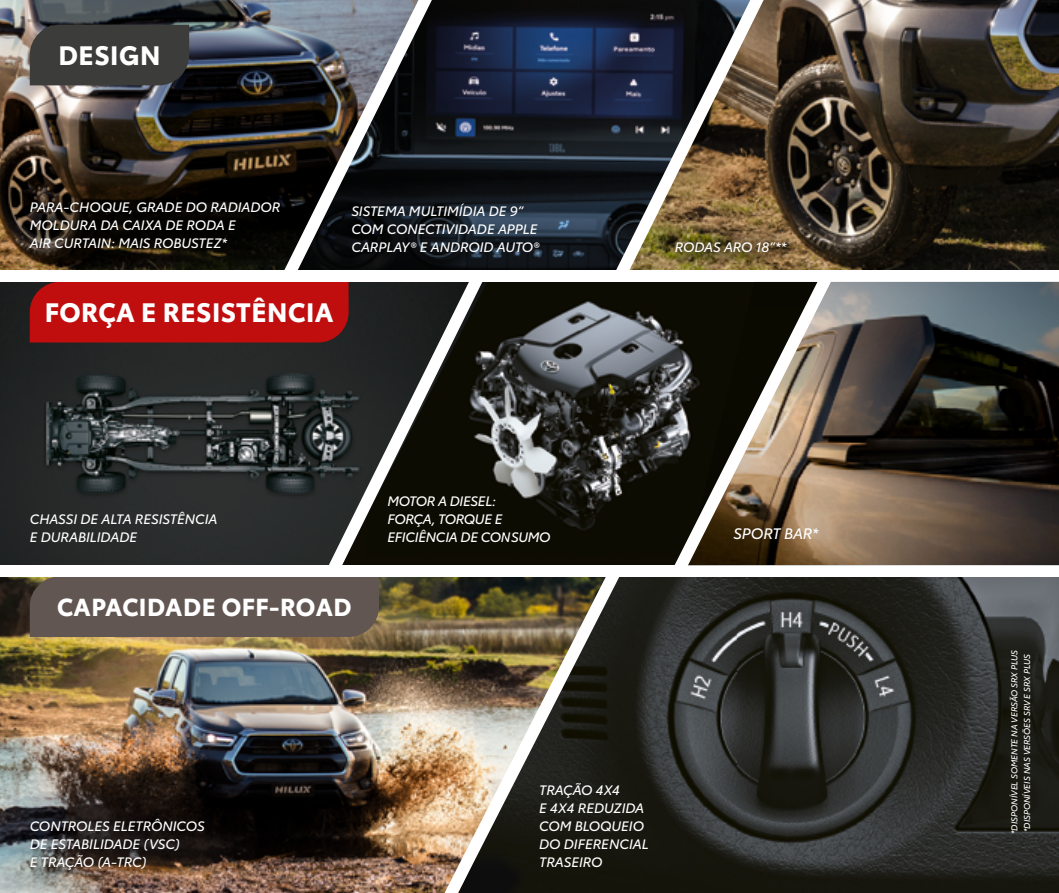
<style>
.page{position:relative;width:1059px;height:893px;background:#fff}
.page>*{position:absolute;margin:0;border:0;box-sizing:border-box;transform-origin:0 0}
.t1{font:700 25.95px "Toyota Type";letter-spacing:.02em;color:#fff}
.t2{font:700 24px "Toyota Type";letter-spacing:.02em;color:#fff}
.t3{font:italic 15px "Toyota Type";color:#fff}
.t4{font:italic 13.5px/18px "Toyota Type";color:#fff}
.t5{font:italic 13.5px/18px "Toyota Type";letter-spacing:-.02em;color:#fff}
.t6{font:italic 8.55px "Toyota Type";color:#fff}
</style>
<div class="page">
<img style="left:0;top:0;width:276px;height:270px">
<img style="left:787px;top:0;width:272px;height:270px">
<img style="left:456px;top:0;width:151px;height:270px">
<img style="left:491px;top:282px;width:14px;height:277px">
<img style="left:0;top:282px;width:491px;height:283px">
<div style="left:30px;top:282px;width:290px;height:61px;background:#c00d0e"></div>
<img style="left:0;top:577px;width:421px;height:316px">
<img style="left:630px;top:577px;width:429px;height:316px">
<div style="left:30px;top:577px;width:349px;height:60px;background:#625652"></div>
<img style="left:421px;top:559px;width:209px;height:334px">
<div style="left:656px;top:223px;width:148px;height:49px;background:#000;opacity:.75"></div>
<div style="left:30px;top:25px;width:159px;height:60px;background:#3c3c3b"></div>
<svg style="left:320px;top:268px;width:170px;height:311px;background:#322e29"></svg>
<div style="left:0;top:566px;width:1059px;height:11px;background:#fff"></div>
<img style="left:607px;top:0;width:180px;height:271px">
<svg style="left:276px;top:0;width:180px;height:284px;background:#393b3f"></svg>
<div style="left:0;top:271px;width:1059px;height:11px;background:#fff"></div>
<svg style="left:505px;top:282px;width:554px;height:284px;background:#413f3b"></svg>
<svg style="left:663px;top:268px;width:176px;height:317px;background:#685f51"></svg>
<div style="left:9px;top:180px;width:292px;height:91px;background:#000;opacity:.75"></div>
<h1 class="t1" style="left:58px;top:35px;width:103px">DESIGN</h1>
<p class="t4" style="left:30px;top:197px;width:252px">PARA-CHOQUE, GRADE DO RADIADOR<br>MOLDURA DA CAIXA DE RODA E<br>AIR CURTAIN: MAIS ROBUSTEZ*</p>
<h1 class="t1" style="left:45px;top:292px;width:290px">FORÇA E RESISTÊNCIA</h1>
<p class="t4" style="left:351px;top:201px;width:190px">SISTEMA MULTIMÍDIA DE 9”<br>COM CONECTIVIDADE APPLE<br>CARPLAY® E ANDROID AUTO®</p>
<p class="t4" style="left:675px;top:237px;width:113px">RODAS ARO 18”**</p>
<p class="t4" style="left:30px;top:509px;width:189px">CHASSI DE ALTA RESISTÊNCIA<br>E DURABILIDADE</p>
<h2 class="t2" style="left:57px;top:588px;width:296px">CAPACIDADE OFF-ROAD</h2>
<p class="t5" style="left:387px;top:491px;width:165px">MOTOR A DIESEL:<br>FORÇA, TORQUE E<br>EFICIÊNCIA DE CONSUMO</p>
<p class="t4" style="left:30px;top:816px;width:176px">CONTROLES ELETRÔNICOS<br>DE ESTABILIDADE (VSC)<br>E TRAÇÃO (A-TRC)</p>
<p class="t4" style="left:539px;top:780px;width:111px">TRAÇÃO 4X4<br>E 4X4 REDUZIDA<br>COM BLOQUEIO<br>DO DIFERENCIAL<br>TRASEIRO</p>
<p class="t3" style="left:733px;top:522px;width:87px">SPORT BAR*</p>
<p class="t6" style="left:1008px;top:834px;width:186px;rotate:-90deg">*DISPONÍVEL SOMENTE NA VERSÃO SRX PLUS</p>
<p class="t6" style="left:1020px;top:832px;width:180px;rotate:-90deg">*DISPONÍVEIS NAS VERSÕES SRV E SRX PLUS</p>
</div>
